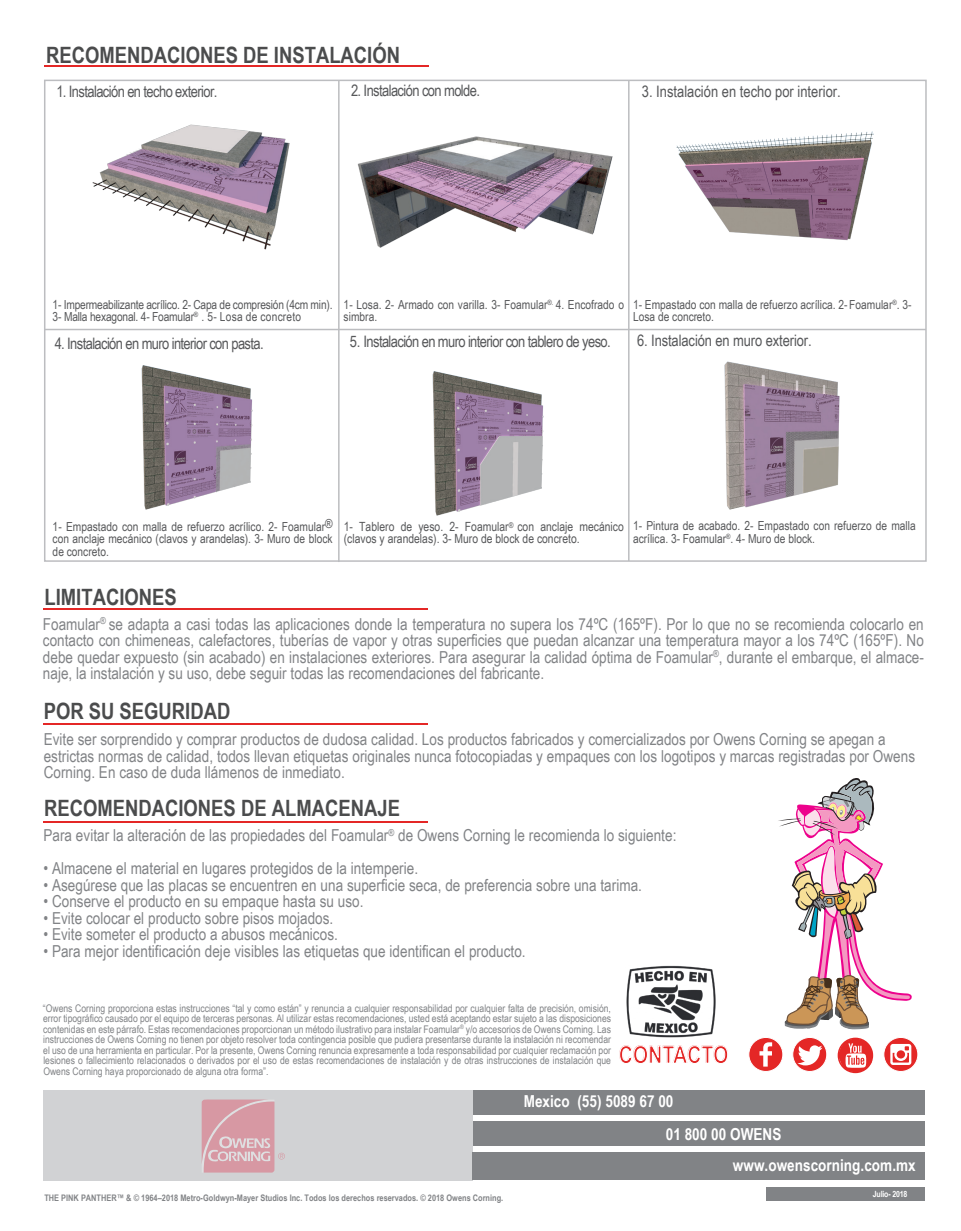
<style>
.page{position:relative;width:961px;height:1231px;background:#fff}
.page>*{position:absolute;margin:0;border:0;box-sizing:border-box;transform-origin:0 0}
.t1{font:700 24px "Arial Narrow";color:#e42726}
.t2{font:700 22.5px "Arial Narrow";color:#4b4c4d}
.t3{font:16.5px/16.5px "Arial Narrow";color:#818386;text-align:justify}
.t4{font:700 16.5px "Arial Narrow";color:#fff}
.t5{font:15.75px "Arial Narrow";letter-spacing:-.04em;color:#57585a}
.t6{font:15.75px "Arial Narrow";color:#57585a}
.t7{font:15.75px "Arial Narrow";letter-spacing:-.005em;color:#57585a}
.t8{font:12.6px/12.6px "Arial Narrow";color:#57585a}
.t9{font:12.45px/12.5px "Arial Narrow";color:#57585a}
.t10{font:10.5px/10.5px "Arial Narrow";color:#818386;text-align:justify}
.t11{font:700 9px "Arial Narrow";color:#818386}
.t12{font:700 8.55px "Arial Narrow";letter-spacing:-.02em;color:#fff}
</style>
<div class="page">
<svg style="left:778px;top:778px;width:133px;height:251px"></svg>
<div style="left:472px;top:1090px;width:452px;height:24px;background:#818386"></div>
<div style="left:472px;top:1121px;width:452px;height:25px;background:#818386"></div>
<div style="left:43px;top:1090px;width:429px;height:90px;background:#d1d2d4"></div>
<div style="left:472px;top:1152px;width:452px;height:28px;background:#818386"></div>
<div style="left:766px;top:1187px;width:159px;height:14px;background:#818386"></div>
<svg style="left:202px;top:1099px;width:83px;height:73px"></svg>
<div style="left:837px;top:1037px;width:36px;height:36px;border:2px solid #e42726;border-radius:50%"></div>
<svg style="left:837px;top:1037px;width:35px;height:35px"></svg>
<div style="left:748px;top:1037px;width:34px;height:34px;background:#e42726;border-radius:50%"></div>
<div style="left:748px;top:1037px;width:35px;height:34px;border:1px solid #fff;border-radius:50%"></div>
<svg style="left:759px;top:1042px;width:13px;height:24px"></svg>
<svg style="left:792px;top:1037px;width:34px;height:34px"></svg>
<div style="left:792px;top:1037px;width:35px;height:34px;border:1px solid #fff;border-radius:50%"></div>
<svg style="left:797px;top:1045px;width:25px;height:20px"></svg>
<svg style="left:883px;top:1037px;width:34px;height:34px"></svg>
<div style="left:883px;top:1037px;width:35px;height:34px;border:1px solid #fff;border-radius:50%"></div>
<svg style="left:890px;top:1044px;width:21px;height:21px"></svg>
<hr style="left:43px;top:608px;width:384px;height:1px;background:#e42726">
<hr style="left:45px;top:65px;width:384px;height:2px;background:#e42726">
<img style="left:432px;top:371px;width:112px;height:145px">
<img style="left:141px;top:365px;width:112px;height:145px">
<img style="left:676px;top:131px;width:198px;height:110px">
<img style="left:92px;top:124px;width:198px;height:126px">
<hr style="left:45px;top:329px;width:881px;height:1px;background:#bcbdc0">
<hr style="left:338px;top:80px;width:1px;height:482px;background:#bcbdc0">
<hr style="left:628px;top:80px;width:1px;height:481px;background:#bcbdc0">
<hr style="left:43px;top:723px;width:384px;height:2px;background:#e42726">
<hr style="left:43px;top:820px;width:384px;height:2px;background:#e42726">
<img style="left:357px;top:136px;width:256px;height:112px">
<img style="left:724px;top:361px;width:116px;height:149px">
<img style="left:626px;top:965px;width:90px;height:73px">
<h2 class="t2" style="left:46px;top:38px;width:355px">RECOMENDACIONES DE INSTALACIÓN</h2>
<p class="t5" style="left:56px;top:80px;width:162px">1. Instalación en techo exterior.</p>
<p class="t5" style="left:351px;top:79px;width:130px">2. Instalación con molde.</p>
<p class="t6" style="left:642px;top:80px;width:200px">3. Instalación en techo por interior.</p>
<p class="t9" style="left:53px;top:298px;width:281px">1- Impermeabilizante acrílico. 2- Capa de compresión (4cm min).<br>3- Malla hexagonal. 4- Foamular<sup>®</sup> . 5- Losa de concreto</p>
<p class="t9" style="left:343px;top:298px;width:282px">1- Losa. 2- Armado con varilla. 3- Foamular<sup>®.</sup> 4. Encofrado o simbra.</p>
<p class="t9" style="left:633px;top:298px;width:280px">1- Empastado con malla de refuerzo acrílica. 2- Foamular<sup>®</sup>. 3-<br>Losa de concreto.</p>
<p class="t5" style="left:55px;top:331px;width:210px">4. Instalación en muro interior con pasta.</p>
<p class="t5" style="left:350px;top:330px;width:262px">5. Instalación en muro interior con tablero de yeso.</p>
<p class="t7" style="left:637px;top:328px;width:176px">6. Instalación en muro exterior.</p>
<p class="t9" style="left:53px;top:519px;width:281px;text-align:justify">1- Empastado con malla de refuerzo acrílico. 2- Foamular® con anclaje mecánico (clavos y arandelas). 3- Muro de block de concreto.</p>
<p class="t8" style="left:344px;top:519px;width:281px">1- Tablero de yeso. 2- Foamular<sup>®</sup> con anclaje mecánico (clavos y arandelas). 3- Muro de block de concreto.</p>
<p class="t9" style="left:633px;top:519px;width:284px">1- Pintura de acabado. 2- Empastado con refuerzo de malla acrílica. 3- Foamular<sup>®</sup>. 4- Muro de block.</p>
<h2 class="t2" style="left:44px;top:580px;width:134px">LIMITACIONES</h2>
<p class="t3" style="left:43px;top:615px;width:882px">Foamular<sup>®</sup> se adapta a casi todas las aplicaciones donde la temperatura no supera los 74ºC (165ºF). Por lo que no se recomienda colocarlo en contacto con chimeneas, calefactores, tuberías de vapor y otras superficies que puedan alcanzar una temperatura mayor a los 74ºC (165ºF). No debe quedar expuesto (sin acabado) en instalaciones exteriores. Para asegurar la calidad óptima de Foamular<sup>®</sup>, durante el embarque, el almace&shy;naje, la instalación y su uso, debe seguir todas las recomendaciones del fabricante.</p>
<h2 class="t2" style="left:44px;top:694px;width:188px">POR SU SEGURIDAD</h2>
<p class="t3" style="left:44px;top:730px;width:873px;text-align:left">Evite ser sorprendido y comprar productos de dudosa calidad. Los productos fabricados y comercializados por Owens Corning se apegan a estrictas normas de calidad, todos llevan etiquetas originales nunca fotocopiadas y empaques con los logotipos y marcas registradas por Owens<br>Corning. En caso de duda llámenos de inmediato.</p>
<h2 class="t2" style="left:44px;top:791px;width:357px">RECOMENDACIONES DE ALMACENAJE</h2>
<p class="t3" style="left:43px;top:826px;width:634px">Para evitar la alteración de las propiedades del Foamular<sup>®</sup> de Owens Corning le recomienda lo siguiente:</p>
<p class="t3" style="left:43px;top:859px;width:376px">• Almacene el material en lugares protegidos de la intemperie.</p>
<p class="t3" style="left:43px;top:876px;width:600px">• Asegúrese que las placas se encuentren en una superficie seca, de preferencia sobre una tarima.</p>
<p class="t3" style="left:43px;top:892px;width:322px">• Conserve el producto en su empaque hasta su uso.</p>
<p class="t3" style="left:43px;top:909px;width:291px">• Evite colocar el producto sobre pisos mojados.</p>
<p class="t3" style="left:43px;top:925px;width:296px">• Evite someter el producto a abusos mecánicos.</p>
<p class="t3" style="left:43px;top:942px;width:484px">• Para mejor identificación deje visibles las etiquetas que identifican el producto.</p>
<p class="t10" style="left:43px;top:1002px;width:569px">“Owens Corning proporciona estas instrucciones “tal y como están” y renuncia a cualquier responsabilidad por cualquier falta de precisión, omisión, error tipográfico causado por el equipo de terceras personas. Al utilizar estas recomendaciones, usted está aceptando estar sujeto a las disposiciones contenidas en este párrafo. Estas recomendaciones proporcionan un método ilustrativo para instalar Foamular<sup>®</sup> y/o accesorios de Owens Corning. Las instrucciones de Owens Corning no tienen por objeto resolver toda contingencia posible que pudiera presentarse durante la instalación ni recomendar el uso de una herramienta en particular. Por la presente, Owens Corning renuncia expresamente a toda responsabilidad por cualquier reclamación por lesiones o fallecimiento relacionados o derivados por el uso de estas recomendaciones de instalación y de otras instrucciones de instalación que Owens Corning haya proporcionado de alguna otra forma”.</p>
<h1 class="t1" style="left:618px;top:1036px;width:111px">CONTACTO</h1>
<p class="t11" style="left:44px;top:1191px;width:460px">THE PINK PANTHER™ &amp; © 1964–2018 Metro-Goldwyn-Mayer Studios Inc. Todos los derechos reservados. © 2018 Owens Corning.</p>
<p class="t4" style="left:523px;top:1089px;width:151px">Mexico (55) 5089 67 00</p>
<p class="t4" style="left:665px;top:1121px;width:117px">01 800 00 OWENS</p>
<p class="t4" style="left:733px;top:1153px;width:184px">www.owenscorning.com.mx</p>
<p class="t12" style="left:872px;top:1187px;width:36px">Julio- 2018</p>
</div>
